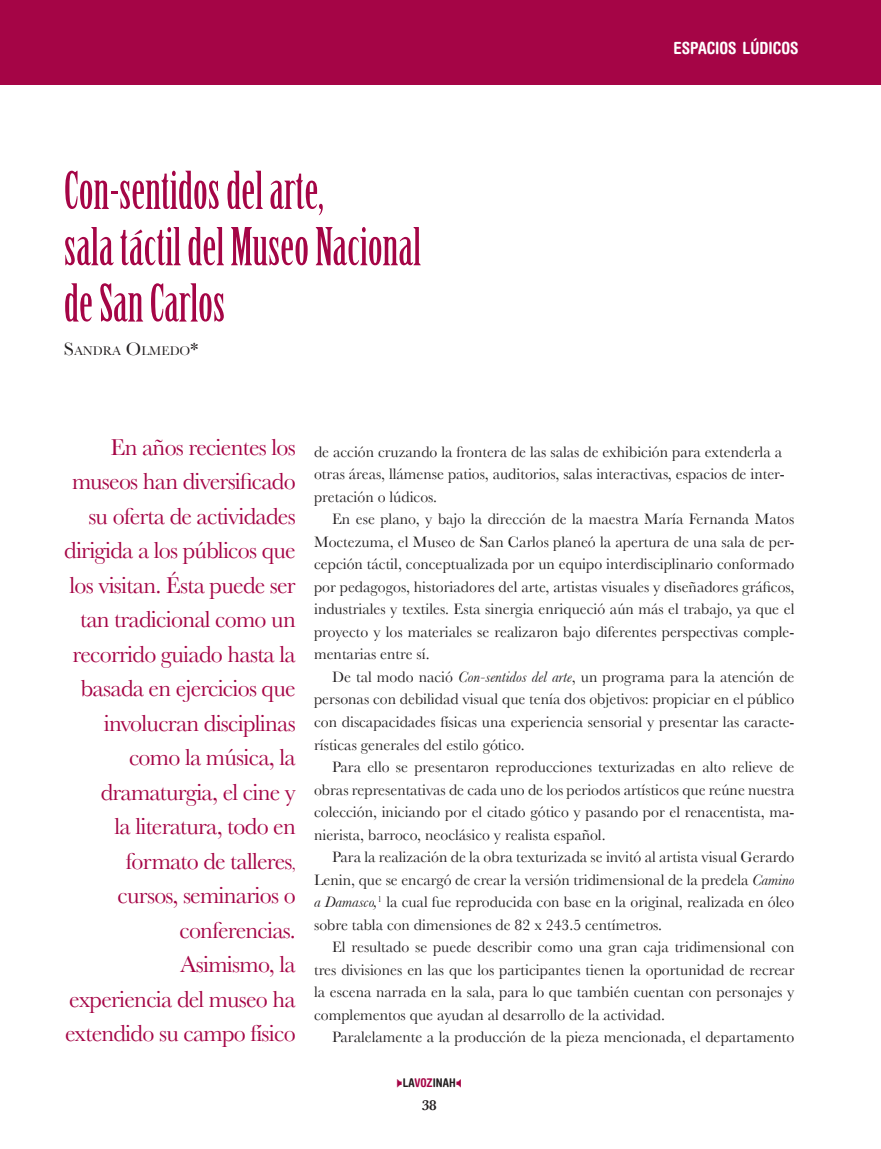
<style>
.page{position:relative;width:881px;height:1149px;background:#fff}
.page>*{position:absolute;margin:0;border:0;box-sizing:border-box;transform-origin:0 0}
.t1{font:51px "Birch";color:#a50546}
.t2{font:24px/34.5px "Baskerville 2";letter-spacing:-.03em;color:#a50546;text-align:right}
.t3{font:700 condensed 16.8px "Helvetica Rounded";color:#fff}
.t4{font:15.75px/22.5px "Baskerville 2";color:#231f20;text-align:justify}
.t5{font:600 15px "Baskerville";color:#231f20}
.t6{font:13.2px "Baskerville";color:#231f20}
.t7{font:700 condensed 12px "Helvetica Rounded";color:#231f20}
.s1{font-style:inherit}
.s2{font-size:18.75px}
.s3{font-family:"Baskerville"}
.s4{font-size:15.75px}
.s5{font-family:"Baskerville";font-style:italic}
.s6{color:#a50546}
</style>
<div class="page">
<div style="left:0;top:0;width:880px;height:84px;background:#a50546"></div>
<p class="t1" style="left:64px;top:164px;width:261px"><span class="s1">C</span>on-sentidos del arte,</p>
<p class="t1" style="left:64px;top:220px;width:358px">sala táctil del Museo Nacional</p>
<p class="t1" style="left:64px;top:276px;width:163px">de San Carlos</p>
<p class="t6" style="left:64px;top:343px;width:136px"><span class="s2">S</span>ANDRA <span class="s2">O</span>LMEDO<span class="s2">*</span></p>
<p class="t3" style="left:673px;top:38px;width:126px">ESPACIOS LÚDICOS</p>
<p class="t2" style="left:64px;top:429px;width:233px">En años recientes los <span class="s3">museos han diversificado </span>su oferta de actividades dirigida a los públicos que los visitan. Ésta puede ser tan tradicional como un recorrido guiado hasta la basada en ejercicios que involucran disciplinas como la música, la dramaturgia, el cine y<br>la literatura, todo en formato de talleres<span class="s4">, </span>cursos, seminarios o conferencias.</p>
<p class="t2" style="left:65px;top:946px;width:232px;text-align:justify;text-indent:115px">Asimismo, la experiencia del museo ha extendido su campo físico</p>
<p class="t4" style="left:314px;top:440px;width:472px;text-align:left">de acción cruzando la frontera de las salas de exhibición para extenderla a otras áreas, llámense patios, auditorios, salas interactivas, espacios de inter&shy;pretación o lúdicos.</p>
<p class="t4" style="left:314px;top:507px;width:481px;text-indent:18px">En ese plano, y bajo la dirección de la maestra María Fernanda Matos Moctezuma, el Museo de San Carlos planeó la apertura de una sala de per&shy;cepción táctil, conceptualizada por un equipo interdisciplinario conformado <span class="s3">por pedagogos, historiadores del arte, artistas visuales y diseñadores gráficos, </span>industriales y textiles. Esta sinergia enriqueció aún más el trabajo, ya que el proyecto y los materiales se realizaron bajo diferentes perspectivas comple&shy;mentarias entre sí.</p>
<p class="t4" style="left:314px;top:665px;width:481px;text-indent:18px">De tal modo nació <span class="s5">Con-sentidos del arte</span>, un programa para la atención de personas con debilidad visual que tenía dos objetivos: propiciar en el público con discapacidades físicas una experiencia sensorial y presentar las caracte&shy;rísticas generales del estilo gótico.</p>
<p class="t4" style="left:314px;top:755px;width:481px;text-indent:18px">Para ello se presentaron reproducciones texturizadas en alto relieve de obras representativas de cada uno de los periodos artísticos que reúne nuestra colección, iniciando por el citado gótico y pasando por el renacentista, ma&shy;nierista, barroco, neoclásico y realista español.</p>
<p class="t4" style="left:314px;top:845px;width:481px;text-indent:18px">Para la realización de la obra texturizada se invitó al artista visual Gerardo Lenin, que se encargó de crear la versión tridimensional de la predela <span class="s5">Camino a Damasco,</span><sup>1</sup> la cual fue reproducida con base en la original, realizada en óleo sobre tabla con dimensiones de 82 x 243.5 centímetros.</p>
<p class="t4" style="left:314px;top:935px;width:481px;text-indent:18px">El resultado se puede describir como una gran caja tridimensional con tres divisiones en las que los participantes tienen la oportunidad de recrear la escena narrada en la sala, para lo que también cuentan con personajes y complementos que ayudan al desarrollo de la actividad.</p>
<p class="t4" style="left:332px;top:1025px;width:463px">Paralelamente a la producción de la pieza mencionada, el departamento</p>
<p class="t7" style="left:402px;top:1075px;width:54px">LA<span class="s6">VOZ</span>INAH</p>
<p class="t5" style="left:421px;top:1095px;width:16px">38</p>
</div>
